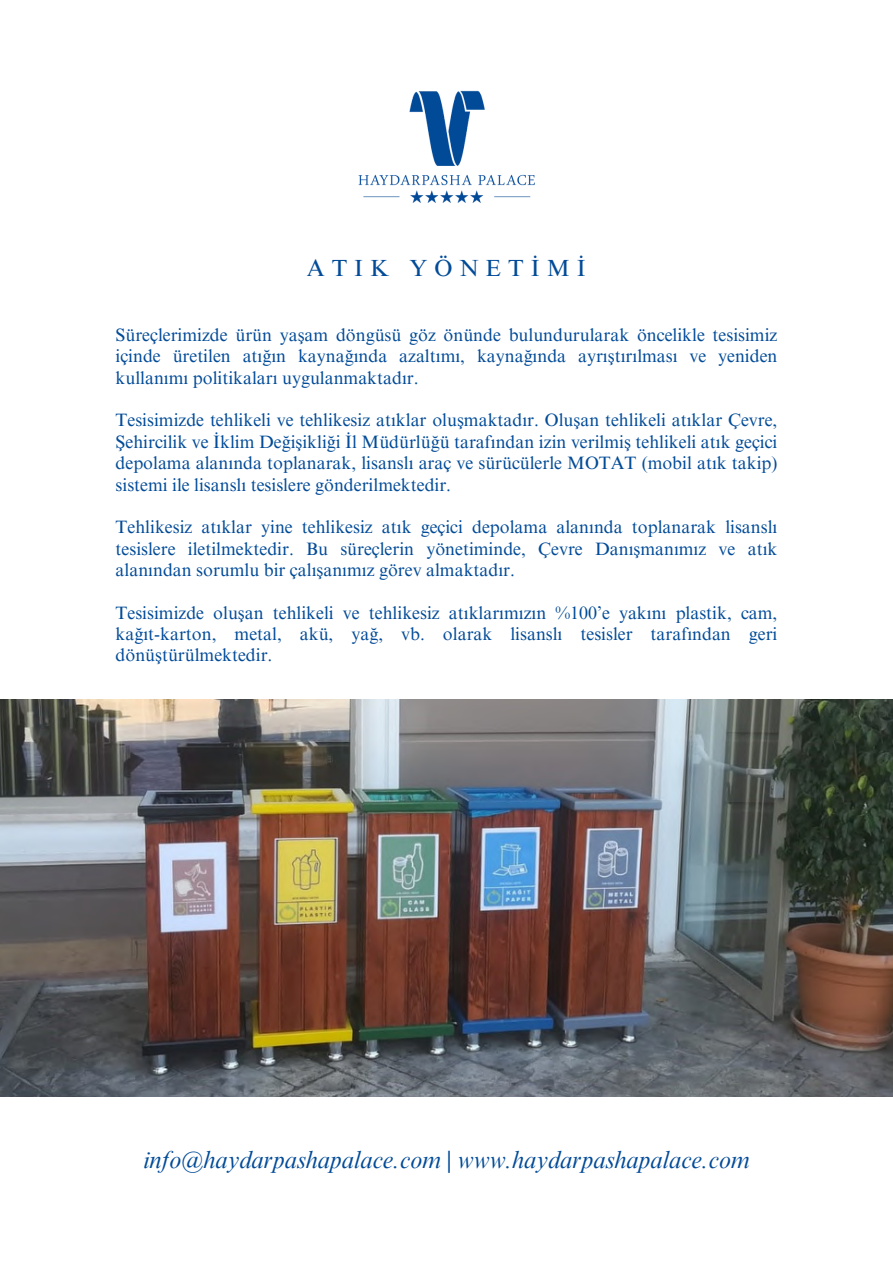
<style>
.page{position:relative;width:893px;height:1264px;background:#fff}
.page>*{position:absolute;margin:0;border:0;box-sizing:border-box;transform-origin:0 0}
.t1{font:italic 24px "Times NRMT Pro";color:#024b98}
.t2{font:23.4px "Times NRMT Pro";letter-spacing:.3em;color:#024b98}
.t3{font:18px/21.3px "Times NRMT Pro";color:#024b98;text-align:justify}
</style>
<div class="page">
<img style="left:358px;top:90px;width:176px;height:113px">
<img style="left:0;top:699px;width:892px;height:397px">
<p class="t2" style="left:307px;top:259px;width:281px">ATIK YÖNETİMİ</p>
<p class="t3" style="left:116px;top:326px;width:663px">Süreçlerimizde ürün yaşam döngüsü göz önünde bulundurularak öncelikle tesisimiz içinde üretilen atığın kaynağında azaltımı, kaynağında ayrıştırılması ve yeniden kullanımı politikaları uygulanmaktadır.</p>
<p class="t3" style="left:116px;top:412px;width:663px">Tesisimizde tehlikeli ve tehlikesiz atıklar oluşmaktadır. Oluşan tehlikeli atıklar Çevre, Şehircilik ve İklim Değişikliği İl Müdürlüğü tarafından izin verilmiş tehlikeli atık geçici depolama alanında toplanarak, lisanslı araç ve sürücülerle MOTAT (mobil atık takip) sistemi ile lisanslı tesislere gönderilmektedir.</p>
<p class="t3" style="left:116px;top:518px;width:663px">Tehlikesiz atıklar yine tehlikesiz atık geçici depolama alanında toplanarak lisanslı tesislere iletilmektedir. Bu süreçlerin yönetiminde, Çevre Danışmanımız ve atık alanından sorumlu bir çalışanımız görev almaktadır.</p>
<p class="t3" style="left:116px;top:604px;width:663px">Tesisimizde oluşan tehlikeli ve tehlikesiz atıklarımızın %100’e yakını plastik, cam, kağıt-karton, metal, akü, yağ, vb. olarak lisanslı tesisler tarafından geri dönüştürülmektedir.</p>
<p class="t1" style="left:143px;top:1150px;width:608px">info@haydarpashapalace.com | www.haydarpashapalace.com</p>
</div>
